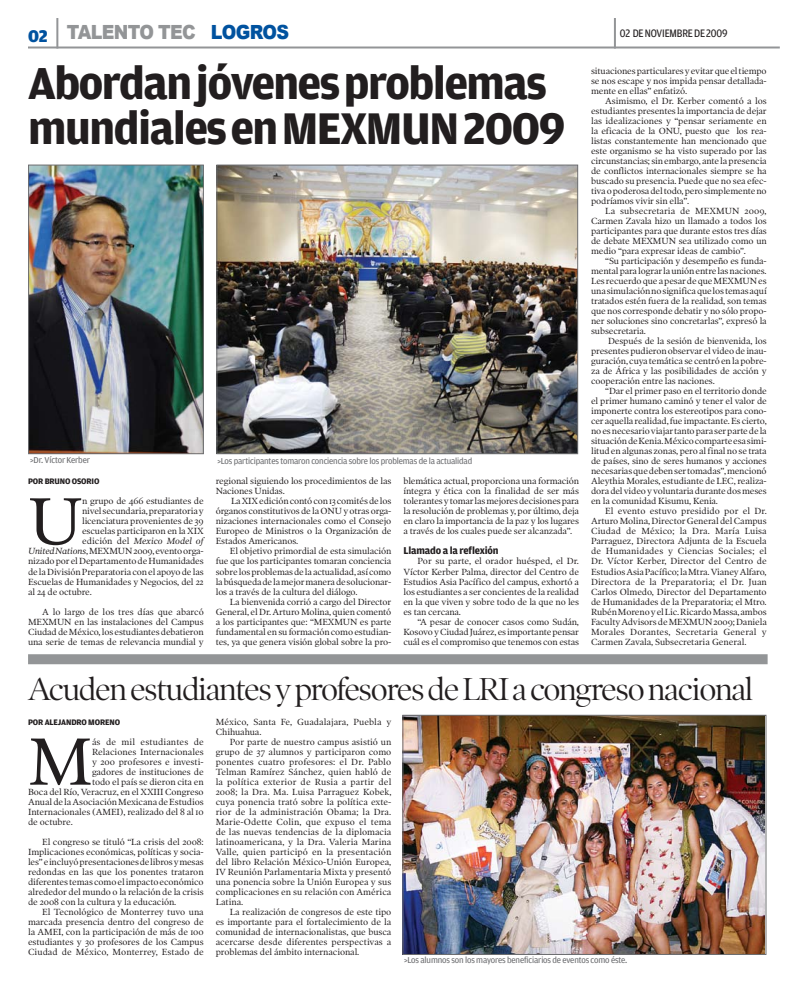
<style>
.page{position:relative;width:794px;height:993px;background:#fff}
.page>*{position:absolute;margin:0;border:0;box-sizing:border-box;transform-origin:0 0}
.t1{font:67.4px "Poynter OS Text One";color:#221e1f}
.t2{font:700 47px/45px "Amplitude";letter-spacing:-.03em;color:#221e1f}
.t3{font:32px "Poynter OS Display";letter-spacing:-.04em;color:#221e1f}
.t4{font:900 19.5px "Arial";letter-spacing:-.035em;color:#939597;scale:.9 1}
.t5{font:11.5px "Amplitude";letter-spacing:-.015em;color:#221e1f;scale:.9 1}
.t6{font:700 10.5px "Amplitude";letter-spacing:-.015em;color:#221e1f}
.t7{font:9px/10px "Poynter OS Text One";letter-spacing:-.015em;color:#221e1f;text-align:justify}
.t8{font:9px "Amplitude";letter-spacing:-.015em;color:#6d6e71}
.t9{font:9px/10px "Poynter OS Text One";letter-spacing:.005em;color:#221e1f}
.t10{font:italic 9px "Poynter OS Text One";color:#221e1f}
.t11{font:9px "Poynter OS Text One";letter-spacing:.015em;color:#221e1f}
.t12{font:700 8.5px "Amplitude";letter-spacing:-.015em;color:#221e1f}
.s1{color:#00529f}
.s2{font-style:normal}
.s3{font-style:italic}
</style>
<div class="page">
<hr style="left:28px;top:46px;width:752px;height:2px;background:#939597">
<hr style="left:56px;top:18px;width:2px;height:30px;background:#939597">
<hr style="left:614px;top:18px;width:2px;height:30px;background:#939597">
<img style="left:218px;top:166px;width:358px;height:286px">
<div style="left:216px;top:164px;width:362px;height:290px;border:1px solid #6d6e71"></div>
<div style="left:28px;top:654px;width:739px;height:10px;background:#939597"></div>
<img style="left:404px;top:716px;width:360px;height:236px">
<div style="left:402px;top:714px;width:364px;height:240px;border:1px solid #6d6e71"></div>
<img style="left:30px;top:166px;width:172px;height:286px">
<div style="left:28px;top:164px;width:176px;height:290px;border:1px solid #6d6e71"></div>
<h3 class="t4" style="left:28px;top:21px;width:292px"><sub>02</sub> TALENTO TEC <span class="s1">LOGROS</span></h3>
<p class="t5" style="left:620px;top:27px;width:121px">02 DE NOVIEMBRE DE 2009</p>
<h2 class="t2" style="left:28px;top:61px;width:539px">Abordan jóvenes problemas mundiales en MEXMUN 2009</h2>
<p class="t7" style="left:591px;top:66px;width:177px">situaciones particulares y evitar que el tiempo se nos escape y nos impida pensar detallada&shy;mente en ellas” enfatizó.</p>
<p class="t7" style="left:591px;top:96px;width:177px;text-indent:14px">Asimismo, el Dr. Kerber comentó a los estudiantes presentes la importancia de dejar las idealizaciones y “pensar seriamente en la eficacia de la ONU, puesto que los rea&shy;listas constantemente han mencionado que este organismo se ha visto superado por las circunstancias; sin embargo, ante la presencia de conflictos internacionales siempre se ha buscado su presencia. Puede que no sea efec&shy;tiva o poderosa del todo, pero simplemente no podríamos vivir sin ella”.</p>
<p class="t7" style="left:591px;top:206px;width:177px;text-indent:14px">La subsecretaria de MEXMUN 2009, Carmen Zavala hizo un llamado a todos los participantes para que durante estos tres días de debate MEXMUN sea utilizado como un medio “para expresar ideas de cambio”.</p>
<p class="t7" style="left:591px;top:256px;width:177px;text-indent:14px">“Su participación y desempeño es funda&shy;mental para lograr la unión entre las naciones.<br>Les recuerdo que a pesar de que MEXMUN es una simulación no significa que los temas aquí tratados estén fuera de la realidad, son temas que nos corresponde debatir y no sólo propo&shy;ner soluciones sino concretarlas”, expresó la subsecretaria.</p>
<p class="t7" style="left:591px;top:336px;width:177px;text-indent:17px">Después de la sesión de bienvenida, los presentes pudieron observar el video de inau&shy;guración, cuya temática se centró en la pobre&shy;za de África y las posibilidades de acción y cooperación entre las naciones.</p>
<p class="t7" style="left:591px;top:386px;width:177px;text-indent:14px">“Dar el primer paso en el territorio donde el primer humano caminó y tener el valor de imponerte contra los estereotipos para cono&shy;cer aquella realidad, fue impactante. Es cierto, no es necesario viajar tanto para ser parte de la situación de Kenia. México comparte esa simi&shy;litud en algunas zonas, pero al final no se trata de países, sino de seres humanos y acciones necesarias que deben ser tomadas”, mencionó Aleythia Morales, estudiante de LEC, realiza&shy;dora del video y voluntaria durante dos meses en la comunidad Kisumu, Kenia.</p>
<p class="t7" style="left:591px;top:506px;width:177px;text-indent:14px">El evento estuvo presidido por el Dr.<br>Arturo Molina, Director General del Campus Ciudad de México; la Dra. María Luisa Parraguez, Directora Adjunta de la Escuela de Humanidades y Ciencias Sociales; el Dr. Víctor Kerber, Director del Centro de Estudios Asia Pacífico; la Mtra. Vianey Alfaro, Directora de la Preparatoria; el Dr. Juan Carlos Olmedo, Director del Departamento de Humanidades de la Preparatoria; el Mtro.<br>Rubén Moreno y el Lic. Ricardo Massa, ambos Faculty Advisors de MEXMUN 2009; Daniela Morales Dorantes, Secretaria General y Carmen Zavala, Subsecretaria General.</p>
<p class="t8" style="left:30px;top:455px;width:61px">&gt;Dr. Víctor Kerber</p>
<p class="t8" style="left:217px;top:456px;width:256px">&gt;Los participantes tomaron conciencia sobre los problemas de la actualidad</p>
<p class="t7" style="left:403px;top:476px;width:177px">blemática actual, proporciona una formación íntegra y ética con la finalidad de ser más tolerantes y tomar las mejores decisiones para la resolución de problemas y, por último, deja en claro la importancia de la paz y los lugares a través de los cuales puede ser alcanzada”.</p>
<p class="t6" style="left:403px;top:545px;width:97px">Llamado a la reflexión</p>
<p class="t7" style="left:403px;top:556px;width:177px;text-indent:14px">Por su parte, el orador huésped, el Dr.<br>Víctor Kerber Palma, director del Centro de Estudios Asia Pacífico del campus, exhortó a los estudiantes a ser concientes de la realidad en la que viven y sobre todo de la que no les es tan cercana.</p>
<p class="t7" style="left:403px;top:616px;width:177px;text-indent:14px">“A pesar de conocer casos como Sudán, Kosovo y Ciudad Juárez, es importante pensar cuál es el compromiso que tenemos con estas</p>
<p class="t7" style="left:216px;top:476px;width:177px">regional siguiendo los procedimientos de las<br>Naciones Unidas.</p>
<p class="t7" style="left:216px;top:496px;width:177px;text-indent:15px">La XIX edición contó con 13 comités de los órganos constitutivos de la ONU y otras orga&shy;nizaciones internacionales como el Consejo Europeo de Ministros o la Organización de Estados Americanos.</p>
<p class="t7" style="left:216px;top:546px;width:177px;text-indent:14px">El objetivo primordial de esta simulación fue que los participantes tomaran conciencia sobre los problemas de la actualidad, así como la búsqueda de la mejor manera de solucionar&shy;los a través de la cultura del diálogo.</p>
<p class="t7" style="left:216px;top:596px;width:177px;text-indent:14px">La bienvenida corrió a cargo del Director General, el Dr. Arturo Molina, quien comentó a los participantes que: “MEXMUN es parte fundamental en su formación como estudian&shy;tes, ya que genera visión global sobre la pro-</p>
<p class="t12" style="left:28px;top:476px;width:73px">POR BRUNO OSORIO</p>
<h1 class="t1" style="left:28px;top:479px;width:57px">U</h1>
<p class="t7" style="left:82px;top:496px;width:123px">n grupo de 466 estudiantes de</p>
<p class="t7" style="left:82px;top:506px;width:123px">nivel secundaria, preparatoria y</p>
<p class="t7" style="left:82px;top:516px;width:123px">licenciatura provenientes de 39</p>
<p class="t7" style="left:82px;top:526px;width:123px">escuelas participaron en la XIX</p>
<p class="t10" style="left:82px;top:535px;width:123px"><span class="s2">edición del</span> Mexico Model of</p>
<p class="t7" style="left:28px;top:546px;width:177px"><span class="s3">United Nations</span>, MEXMUN 2009, evento orga-</p>
<p class="t7" style="left:28px;top:556px;width:177px">nizado por el Departamento de Humanidades</p>
<p class="t7" style="left:28px;top:566px;width:177px">de la División Preparatoria con el apoyo de las</p>
<p class="t7" style="left:28px;top:576px;width:177px">Escuelas de Humanidades y Negocios, del 22</p>
<p class="t7" style="left:28px;top:586px;width:65px">al 24 de octubre.</p>
<p class="t7" style="left:28px;top:606px;width:177px;text-indent:14px">A lo largo de los tres días que abarcó MEXMUN en las instalaciones del Campus Ciudad de México, los estudiantes debatieron una serie de temas de relevancia mundial y</p>
<h3 class="t3" style="left:28px;top:671px;width:726px">Acuden estudiantes y profesores de LRI a congreso nacional</h3>
<p class="t12" style="left:28px;top:716px;width:94px">POR ALEJANDRO MORENO</p>
<h1 class="t1" style="left:28px;top:719px;width:66px">M</h1>
<p class="t11" style="left:92px;top:735px;width:113px">ás de mil estudiantes de</p>
<p class="t7" style="left:92px;top:746px;width:113px">Relaciones Internacionales</p>
<p class="t7" style="left:92px;top:756px;width:113px">y 200 profesores e investi-</p>
<p class="t7" style="left:92px;top:766px;width:113px">gadores de instituciones de</p>
<p class="t7" style="left:92px;top:776px;width:113px">todo el país se dieron cita en</p>
<p class="t7" style="left:28px;top:786px;width:177px">Boca del Río, Veracruz, en el XXIII Congreso</p>
<p class="t7" style="left:28px;top:796px;width:177px">Anual de la Asociación Mexicana de Estudios</p>
<p class="t7" style="left:28px;top:806px;width:177px">Internacionales (AMEI), realizado del 8 al 10</p>
<p class="t7" style="left:28px;top:816px;width:46px">de octubre.</p>
<p class="t7" style="left:28px;top:836px;width:177px;text-indent:14px">El congreso se tituló “La crisis del 2008:<br>Implicaciones económicas, políticas y socia&shy;les” e incluyó presentaciones de libros y mesas redondas en las que los ponentes trataron diferentes temas como el impacto económico alrededor del mundo o la relación de la crisis de 2008 con la cultura y la educación.</p>
<p class="t7" style="left:28px;top:906px;width:177px;text-indent:14px">El Tecnológico de Monterrey tuvo una marcada presencia dentro del congreso de la AMEI, con la participación de más de 100 estudiantes y 30 profesores de los Campus Ciudad de México, Monterrey, Estado de</p>
<p class="t9" style="left:216px;top:716px;width:177px">México, Santa Fe, Guadalajara, Puebla y<br>Chihuahua.</p>
<p class="t7" style="left:216px;top:736px;width:177px;text-indent:14px">Por parte de nuestro campus asistió un grupo de 37 alumnos y participaron como ponentes cuatro profesores: el Dr. Pablo Telman Ramírez Sánchez, quien habló de la política exterior de Rusia a partir del 2008; la Dra. Ma. Luisa Parraguez Kobek, cuya ponencia trató sobre la política exte&shy;rior de la administración Obama; la Dra.<br>Marie-Odette Colin, que expuso el tema de las nuevas tendencias de la diplomacia latinoamericana, y la Dra. Valeria Marina Valle, quien participó en la presentación del libro Relación México-Unión Europea, IV Reunión Parlamentaria Mixta y presentó una ponencia sobre la Unión Europea y sus complicaciones en su relación con América Latina.</p>
<p class="t7" style="left:216px;top:906px;width:177px;text-indent:14px">La realización de congresos de este tipo es importante para el fortalecimiento de la comunidad de internacionalistas, que busca acercarse desde diferentes perspectivas a problemas del ámbito internacional.</p>
<p class="t8" style="left:404px;top:954px;width:225px">&gt;Los alumnos son los mayores beneficiarios de eventos como éste.</p>
</div>
